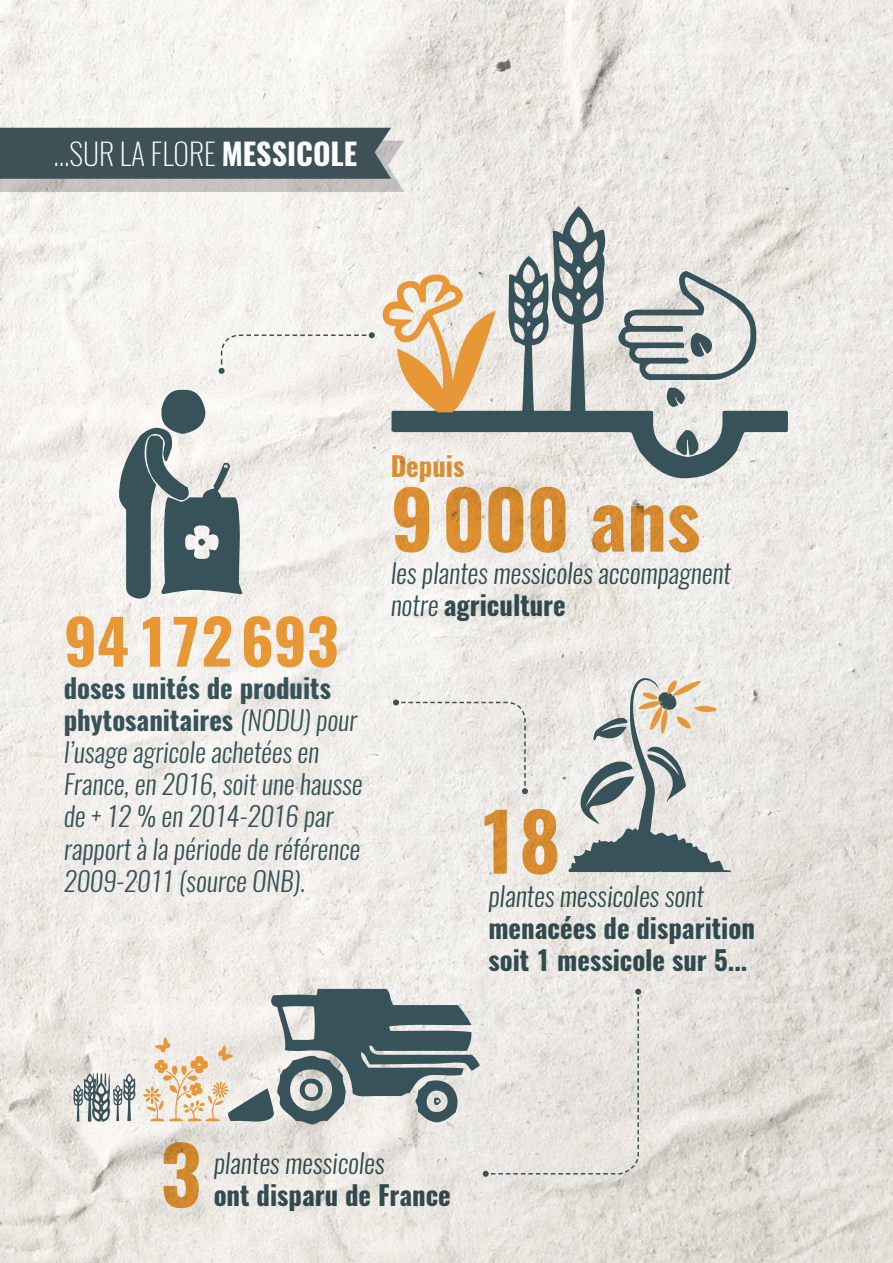
<style>
.page{position:relative;width:893px;height:1263px;background:#fff}
.page>*{position:absolute;margin:0;border:0;box-sizing:border-box;transform-origin:0 0}
.t1{font:700 78.9px "Oswald";color:#e79735}
.t2{font:69px "Farm";color:#375258}
.t3{font:700 61.5px "Oswald";color:#e79735}
.t4{font:200 30px "Oswald";color:#fff}
.t5{font:italic 300 26.85px/32.1px "Oswald";color:#375258}
.t6{font:700 26.85px/32.1px "Oswald";color:#375258}
.t7{font:700 26.85px "Oswald";color:#e79735}
.s1{font-weight:700}
.s2{font-weight:700;font-style:normal}
</style>
<div class="page">
<img style="left:0;top:0;width:893px;height:1263px">
<svg style="left:391px;top:271px;width:397px;height:207px;background:#bdc2c0"></svg>
<svg style="left:508px;top:206px;width:98px;height:208px;background:#a9b1b0"></svg>
<svg style="left:382px;top:274px;width:114px;height:138px;background:#eacca7"></svg>
<svg style="left:566px;top:664px;width:165px;height:208px;background:#c0c3bf"></svg>
<svg style="left:219px;top:332px;width:156px;height:42px"></svg>
<svg style="left:393px;top:699px;width:135px;height:95px;background:#e9e7e4"></svg>
<div style="left:0;top:141px;width:404px;height:51px;background:#000;opacity:.2"></div>
<div style="left:0;top:128px;width:391px;height:51px;background:#3d5157"></div>
<svg style="left:119px;top:390px;width:123px;height:209px"></svg>
<svg style="left:143px;top:989px;width:498px;height:188px;background:#e9e6e2"></svg>
<p class="t4" style="left:54px;top:134px;width:305px">...SUR LA FLORE <span class="s1">MESSICOLE</span></p>
<h3 class="t3" style="left:64px;top:599px;width:276px">94172693</h3>
<p class="t5" style="left:64px;top:672px;width:300px"><span class="s2">doses unités de produits phytosanitaires</span> (NODU) pour l’usage agricole achetées en<br>France, en 2016, soit une hausse de + 12 % en 2014-2016 par rapport à la période de référence<br>2009-2011 (source ONB).</p>
<p class="t7" style="left:391px;top:447px;width:75px">Depuis</p>
<h1 class="t1" style="left:391px;top:465px;width:311px">9000 ans</h1>
<p class="t5" style="left:391px;top:557px;width:342px">les plantes messicoles accompagnent notre <span class="s2">agriculture</span></p>
<h1 class="t1" style="left:477px;top:787px;width:85px">18</h1>
<p class="t5" style="left:488px;top:880px;width:217px">plantes messicoles sont</p>
<p class="t6" style="left:488px;top:913px;width:268px">menacées de disparition soit 1 messicole sur 5...</p>
<h2 class="t2" style="left:72px;top:1057px;width:67px">N£</h2>
<h1 class="t1" style="left:160px;top:1120px;width:43px">3</h1>
<p class="t5" style="left:214px;top:1147px;width:172px">plantes messicoles</p>
<p class="t6" style="left:214px;top:1180px;width:239px">ont disparu de France</p>
</div>
